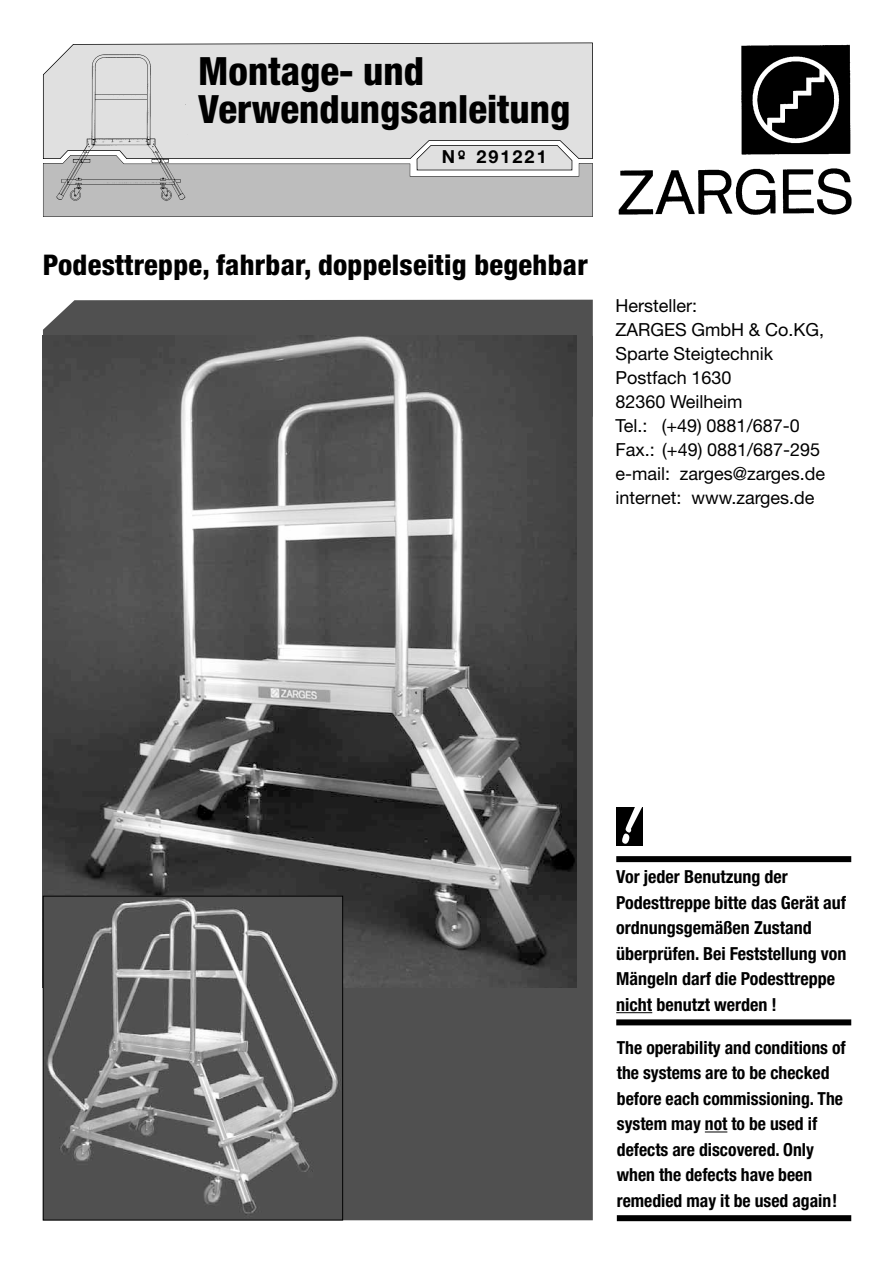
<style>
.page{position:relative;width:893px;height:1263px;background:#fff}
.page>*{position:absolute;margin:0;border:0;box-sizing:border-box;transform-origin:0 0}
.t1{font:60px "Brush Script";color:#fff}
.t2{font:800 condensed 39px/37.5px "Helvetica Neue";color:#000}
.t3{font:800 condensed 28.5px "Helvetica Neue";letter-spacing:.01em;color:#000}
.t4{font:700 condensed 18px/25.5px "Helvetica Neue";color:#000}
.t5{font:18px/24px "Helvetica Neue";color:#000}
.t6{font:700 18px "Helvetica Neue";letter-spacing:.11em;color:#000}
</style>
<div class="page">
<div style="left:43px;top:336px;width:550px;height:884px;background:#505050"></div>
<div style="left:43px;top:300px;width:549px;height:117px;background:#505050"></div>
<img style="left:618px;top:44px;width:233px;height:171px">
<div style="left:43px;top:43px;width:549px;height:102px;background:#e0e0e0"></div>
<svg style="left:43px;top:145px;width:549px;height:72px;background:#c2c2c2"></svg>
<img style="left:51px;top:51px;width:136px;height:157px">
<div style="left:616px;top:856px;width:235px;height:6px;background:#000"></div>
<div style="left:616px;top:1019px;width:235px;height:6px;background:#000"></div>
<hr style="left:616px;top:1012px;width:36px;height:1px;background:#000">
<div style="left:616px;top:807px;width:27px;height:38px;background:#000"></div>
<svg style="left:704px;top:1132px;width:23px;height:1px"></svg>
<div style="left:616px;top:1215px;width:235px;height:6px;background:#000"></div>
<img style="left:43px;top:336px;width:533px;height:651px">
<img style="left:45px;top:898px;width:296px;height:317px">
<div style="left:43px;top:896px;width:300px;height:324px;border:1px solid #000"></div>
<h2 class="t2" style="left:198px;top:56px;width:373px">Montage- und<br>Verwendungsanleitung</h2>
<p class="t6" style="left:442px;top:150px;width:106px">N-<sup>o</sup> 291221</p>
<h3 class="t3" style="left:43px;top:255px;width:546px">Podesttreppe, fahrbar, doppelseitig begehbar</h3>
<p class="t5" style="left:615px;top:295px;width:211px">Hersteller:<br>ZARGES GmbH &amp; Co.KG,<br>Sparte Steigtechnik<br>Postfach 1630<br>82360 Weilheim<br>Tel.: (+49) 0881/687-0<br>Fax.: (+49) 0881/687-295 e-mail: zarges@zarges.de internet: www.zarges.de</p>
<h1 class="t1" style="left:618px;top:807px;width:25px">!</h1>
<p class="t4" style="left:616px;top:866px;width:232px">Vor jeder Benutzung der<br>Podesttreppe bitte das Gerät auf ordnungsgemäßen Zustand überprüfen. Bei Feststellung von<br>Mängeln darf die Podesttreppe nicht benutzt werden !</p>
<p class="t4" style="left:616px;top:1036px;width:230px">The operability and conditions of the systems are to be checked before each commissioning. The system may not to be used if defects are discovered. Only when the defects have been remedied may it be used again!</p>
</div>
